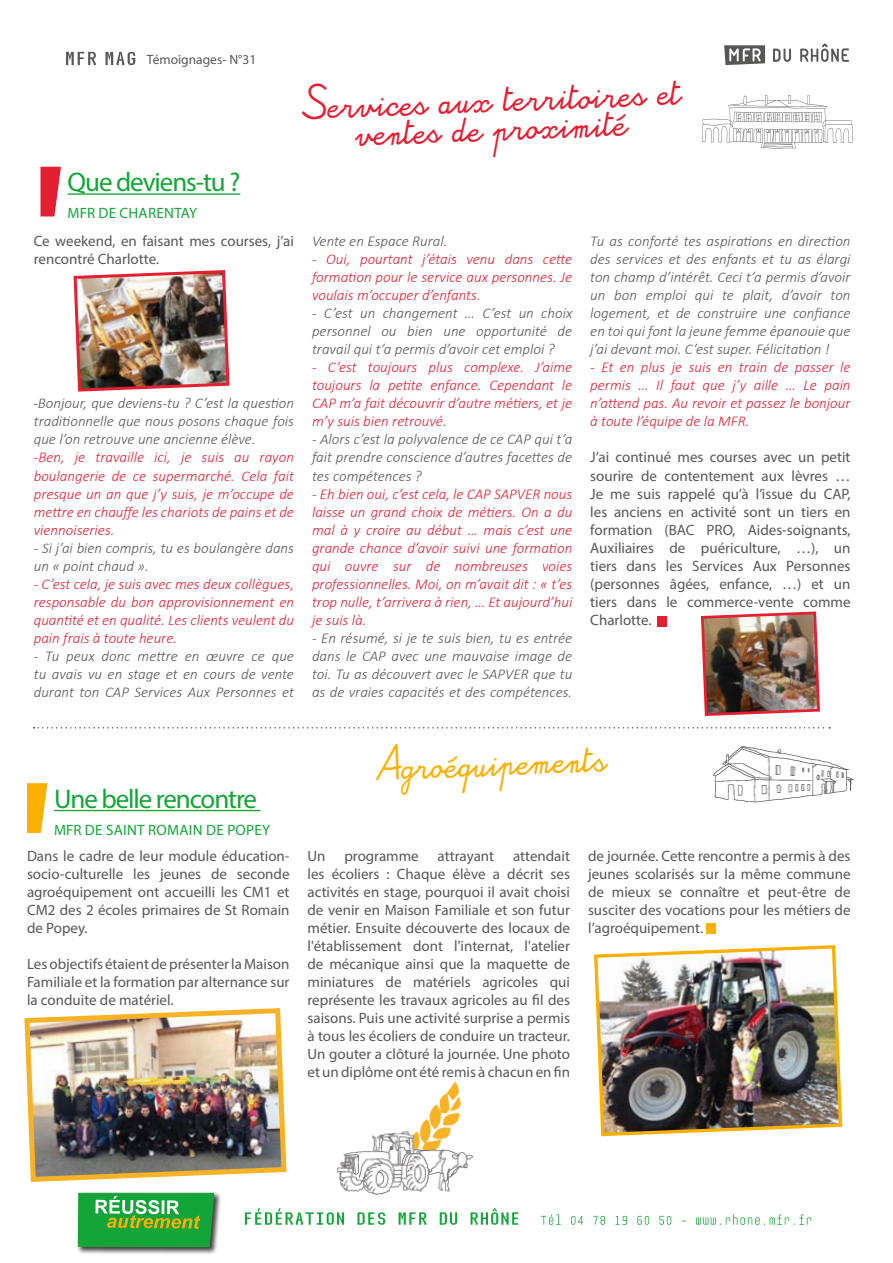
<style>
.page{position:relative;width:893px;height:1263px;background:#fff}
.page>*{position:absolute;margin:0;border:0;box-sizing:border-box;transform-origin:0 0}
.t1{font:27px "Myriad Pro";letter-spacing:-.04em;color:#13a538}
.t2{font:24px/28.8px "Alamain";color:#e51f32;text-align:center}
.t3{font:24px "Alamain";color:#f9b000}
.t4{font:15px/18px "Myriad Pro";color:#575756;text-align:justify}
.t5{font:italic 300 15px/18px "Calibri";color:#e51f32;text-align:justify}
.t6{font:italic 300 15px/18px "Calibri";color:#575756;text-align:justify}
.t7{font:15px "Myriad Pro";letter-spacing:.02em;color:#13a538}
.t8{font:13.5px "Myriad Pro";color:#575756}
.s1{font-family:"Myriad Pro";font-weight:400;font-style:normal;font-size:13.5px}
</style>
<div class="page">
<svg style="left:724px;top:45px;width:41px;height:20px"></svg>
<svg style="left:773px;top:49px;width:18px;height:13px"></svg>
<svg style="left:800px;top:43px;width:49px;height:19px"></svg>
<svg style="left:66px;top:52px;width:69px;height:13px"></svg>
<div style="left:76px;top:1191px;width:145px;height:64px;background:#000;opacity:.75"></div>
<svg style="left:78px;top:1193px;width:136px;height:54px;background:#37ab44"></svg>
<svg style="left:541px;top:1214px;width:270px;height:11px"></svg>
<svg style="left:245px;top:1208px;width:273px;height:17px"></svg>
<svg style="left:702px;top:95px;width:151px;height:54px"></svg>
<svg style="left:34px;top:727px;width:796px;height:1px"></svg>
<svg style="left:27px;top:783px;width:20px;height:50px"></svg>
<hr style="left:54px;top:810px;width:207px;height:1px;background:#13a538">
<img style="left:594px;top:945px;width:249px;height:192px">
<img style="left:24px;top:1008px;width:263px;height:174px">
<img style="left:337px;top:1081px;width:135px;height:113px">
<img style="left:713px;top:746px;width:140px;height:57px">
<div style="left:706px;top:923px;width:10px;height:11px;background:#f9b000"></div>
<img style="left:73px;top:270px;width:157px;height:122px">
<img style="left:700px;top:611px;width:120px;height:105px">
<svg style="left:40px;top:167px;width:21px;height:49px"></svg>
<hr style="left:68px;top:193px;width:172px;height:2px;background:#13a538">
<div style="left:657px;top:616px;width:9px;height:11px;background:#e51f32"></div>
<p class="t8" style="left:147px;top:52px;width:111px">Témoignages- N°31</p>
<h2 class="t2" style="left:300px;top:96px;width:383px;rotate:-2deg">Services aux territoires et ventes de proximité</h2>
<h1 class="t1" style="left:68px;top:166px;width:174px">Que deviens-tu ?</h1>
<p class="t7" style="left:68px;top:204px;width:131px">MFR DE CHARENTAY</p>
<p class="t4" style="left:34px;top:232px;width:262px">Ce weekend, en faisant mes courses, j’ai rencontré Charlotte.</p>
<p class="t6" style="left:34px;top:394px;width:262px"><span class="s1">-</span>Bonjour, que deviens-tu ? C’est la question traditionnelle que nous posons chaque fois que l’on retrouve une ancienne élève.</p>
<p class="t5" style="left:34px;top:448px;width:262px">-Ben, je travaille ici, je suis au rayon boulangerie de ce supermarché. Cela fait presque un an que j’y suis, je m’occupe de mettre en chauffe les chariots de pains et de viennoiseries.</p>
<p class="t6" style="left:34px;top:538px;width:262px">- Si j’ai bien compris, tu es boulangère dans un « point chaud ».</p>
<p class="t5" style="left:34px;top:574px;width:262px">- C’est cela, je suis avec mes deux collègues, responsable du bon approvisionnement en quantité et en qualité. Les clients veulent du pain frais à toute heure.</p>
<p class="t6" style="left:34px;top:646px;width:262px">- Tu peux donc mettre en œuvre ce que tu avais vu en stage et en cours de vente durant ton CAP Services Aux Personnes et</p>
<p class="t6" style="left:312px;top:232px;width:137px">Vente en Espace Rural.</p>
<p class="t5" style="left:312px;top:250px;width:262px">- Oui, pourtant j’étais venu dans cette formation pour le service aux personnes. Je voulais m’occuper d’enfants.</p>
<p class="t6" style="left:312px;top:304px;width:262px">- C’est un changement … C’est un choix personnel ou bien une opportunité de travail qui t’a permis d’avoir cet emploi ?</p>
<p class="t5" style="left:312px;top:358px;width:262px">- C’est toujours plus complexe. J’aime toujours la petite enfance. Cependant le CAP m’a fait découvrir d’autre métiers, et je m’y suis bien retrouvé.</p>
<p class="t6" style="left:312px;top:430px;width:262px">- Alors c’est la polyvalence de ce CAP qui t’a fait prendre conscience d’autres facettes de tes compétences ?</p>
<p class="t5" style="left:312px;top:484px;width:262px">- Eh bien oui, c’est cela, le CAP SAPVER nous laisse un grand choix de métiers. On a du mal à y croire au début … mais c’est une grande chance d’avoir suivi une formation qui ouvre sur de nombreuses voies professionnelles. Moi, on m’avait dit : « t’es trop nulle, t’arrivera à rien, … Et aujourd’hui je suis là.</p>
<p class="t6" style="left:312px;top:628px;width:262px">- En résumé, si je te suis bien, tu es entrée dans le CAP avec une mauvaise image de toi. Tu as découvert avec le SAPVER que tu as de vraies capacités et des compétences.</p>
<p class="t6" style="left:590px;top:232px;width:262px">Tu as conforté tes aspirations en direction des services et des enfants et tu as élargi ton champ d’intérêt. Ceci t’a permis d’avoir un bon emploi qui te plait, d’avoir ton logement, et de construire une confiance en toi qui font la jeune femme épanouie que j’ai devant moi. C’est super. Félicitation !</p>
<p class="t5" style="left:590px;top:358px;width:262px">- Et en plus je suis en train de passer le permis … Il faut que j’y aille … Le pain n’attend pas. Au revoir et passez le bonjour à toute l’équipe de la MFR.</p>
<p class="t4" style="left:590px;top:448px;width:262px">J‘ai continué mes courses avec un petit sourire de contentement aux lèvres … Je me suis rappelé qu’à l’issue du CAP, les anciens en activité sont un tiers en formation (BAC PRO, Aides-soignants, Auxiliaires de puériculture, …), un tiers dans les Services Aux Personnes (personnes âgées, enfance, …) et un tiers dans le commerce-vente comme Charlotte.</p>
<h1 class="t1" style="left:54px;top:782px;width:204px">Une belle rencontre</h1>
<p class="t7" style="left:54px;top:820px;width:218px">MFR DE SAINT ROMAIN DE POPEY</p>
<p class="t4" style="left:27px;top:847px;width:264px">Dans le cadre de leur module éducation&shy;socio-culturelle les jeunes de seconde agroéquipement ont accueilli les CM1 et CM2 des 2 écoles primaires de St Romain de Popey.</p>
<p class="t4" style="left:27px;top:955px;width:264px">Les objectifs étaient de présenter la Maison Familiale et la formation par alternance sur la conduite de matériel.</p>
<h2 class="t3" style="left:374px;top:757px;width:234px;rotate:-2deg">Agroéquipements</h2>
<p class="t4" style="left:307px;top:847px;width:264px;text-indent:205px">attendait les écoliers : Chaque élève a décrit ses activités en stage, pourquoi il avait choisi de venir en Maison Familiale et son futur métier. Ensuite découverte des locaux de l'établissement dont l'internat, l'atelier de mécanique ainsi que la maquette de miniatures de matériels agricoles qui représente les travaux agricoles au fil des saisons. Puis une activité surprise a permis à tous les écoliers de conduire un tracteur.<br>Un gouter a clôturé la journée. Une photo et un diplôme ont été remis à chacun en fin</p>
<p class="t4" style="left:588px;top:847px;width:264px">de journée. Cette rencontre a permis à des jeunes scolarisés sur la même commune de mieux se connaître et peut-être de susciter des vocations pour les métiers de l’agroéquipement.</p>
<p class="t4" style="left:307px;top:847px;width:20px">Un</p>
<p class="t4" style="left:344px;top:847px;width:76px">programme</p>
<p class="t4" style="left:438px;top:847px;width:58px">attrayant</p>
</div>
